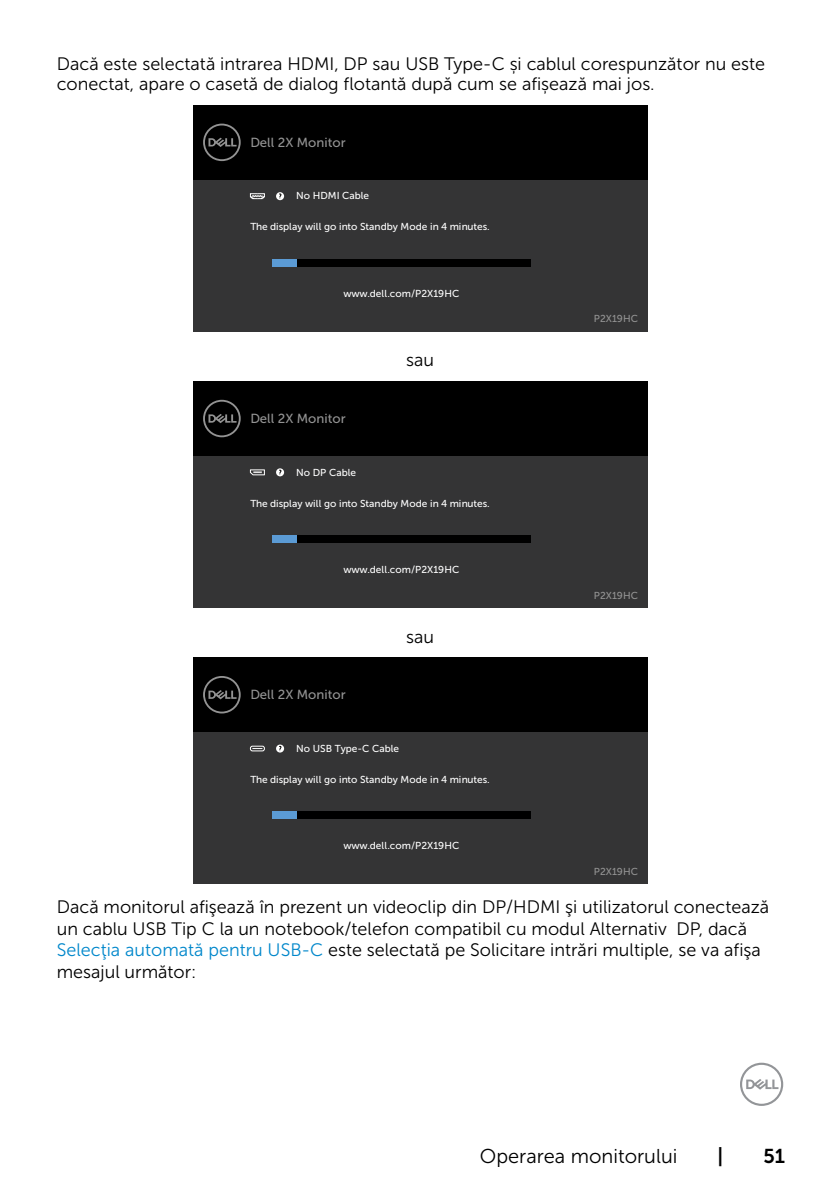
<style>
.page{position:relative;width:840px;height:1191px;background:#fff}
.page>*{position:absolute;margin:0;border:0;box-sizing:border-box;transform-origin:0 0}
.t1{font:20px "Museo Sans For Dell 300";color:#000}
.t2{font:20px "Museo Sans For Dell 700";color:#000}
.Paragraph{font:18px/21.6px "Museo Sans For Dell 300";color:#000}
.t3{font:13.2px "Museo Sans For Dell 500";color:#939393}
.t4{font:10px "Museo Sans For Dell 500";color:#fff}
.t5{font:10px "Museo Sans For Dell 500";color:#939393}
.s1{color:#0087cb}
</style>
<div class="page">
<svg style="left:740px;top:1062px;width:42px;height:44px"></svg>
<div style="left:193px;top:179px;width:453px;height:152px;background:#343435"></div>
<div style="left:272px;top:259px;width:258px;height:8px;background:#000"></div>
<div style="left:272px;top:259px;width:25px;height:8px;background:#5b9bd5"></div>
<div style="left:193px;top:105px;width:453px;height:74px;background:#000"></div>
<svg style="left:203px;top:124px;width:37px;height:37px"></svg>
<svg style="left:250px;top:193px;width:15px;height:6px"></svg>
<svg style="left:276px;top:192px;width:8px;height:8px"></svg>
<svg style="left:278px;top:194px;width:4px;height:5px"></svg>
<div style="left:193px;top:456px;width:453px;height:151px;background:#343435"></div>
<div style="left:272px;top:535px;width:258px;height:8px;background:#000"></div>
<div style="left:272px;top:535px;width:25px;height:8px;background:#5b9bd5"></div>
<div style="left:193px;top:381px;width:453px;height:75px;background:#000"></div>
<svg style="left:203px;top:400px;width:37px;height:37px"></svg>
<svg style="left:276px;top:468px;width:8px;height:8px"></svg>
<svg style="left:278px;top:470px;width:4px;height:5px"></svg>
<svg style="left:250px;top:469px;width:15px;height:6px"></svg>
<div style="left:193px;top:732px;width:453px;height:152px;background:#343435"></div>
<div style="left:272px;top:812px;width:258px;height:7px;background:#000"></div>
<div style="left:272px;top:812px;width:25px;height:7px;background:#5b9bd5"></div>
<div style="left:193px;top:657px;width:453px;height:75px;background:#000"></div>
<svg style="left:203px;top:676px;width:37px;height:37px"></svg>
<svg style="left:276px;top:744px;width:8px;height:8px"></svg>
<svg style="left:278px;top:746px;width:4px;height:5px"></svg>
<div style="left:250px;top:746px;width:14px;height:5px;border:1px solid #fff;border-radius:2px"></div>
<p class="Paragraph" style="left:57px;top:54px;width:709px;line-height:20px">Dacă este selectată intrarea HDMI, DP sau USB Type-C și cablul corespunzător nu este conectat, apare o casetă de dialog flotantă după cum se afișează mai jos.</p>
<p class="t3" style="left:250px;top:135px;width:97px">Dell 2X Monitor</p>
<p class="t4" style="left:296px;top:190px;width:74px">No HDMI Cable</p>
<p class="t4" style="left:250px;top:221px;width:241px">The display will go into Standby Mode in 4 minutes.</p>
<p class="t4" style="left:343px;top:287px;width:117px">www.dell.com/P2X19HC</p>
<p class="t3" style="left:250px;top:411px;width:97px">Dell 2X Monitor</p>
<p class="t4" style="left:296px;top:466px;width:61px">No DP Cable</p>
<p class="Paragraph" style="left:406px;top:349px;width:29px">sau</p>
<p class="t4" style="left:250px;top:498px;width:241px">The display will go into Standby Mode in 4 minutes.</p>
<p class="t4" style="left:343px;top:564px;width:117px">www.dell.com/P2X19HC</p>
<p class="t3" style="left:250px;top:687px;width:97px">Dell 2X Monitor</p>
<p class="Paragraph" style="left:406px;top:626px;width:29px">sau</p>
<p class="t4" style="left:296px;top:743px;width:104px">No USB Type-C Cable</p>
<p class="t4" style="left:250px;top:774px;width:241px">The display will go into Standby Mode in 4 minutes.</p>
<p class="t4" style="left:343px;top:840px;width:117px">www.dell.com/P2X19HC</p>
<p class="t5" style="left:593px;top:313px;width:46px">P2X19HC</p>
<p class="t5" style="left:593px;top:589px;width:46px">P2X19HC</p>
<p class="t5" style="left:593px;top:865px;width:46px">P2X19HC</p>
<p class="Paragraph" style="left:57px;top:896px;width:713px">Dacă monitorul afişează în prezent un videoclip din DP/HDMI şi utilizatorul conectează un cablu USB Tip C la un notebook/telefon compatibil cu modul Alternativ DP, dacă <span class="s1">Selecţia automată pentru USB-C</span> este selectată pe Solicitare intrări multiple, se va afişa mesajul următor:</p>
<p class="t1" style="left:479px;top:1145px;width:199px">Operarea monitorului</p>
<p class="t2" style="left:717px;top:1144px;width:7px">|</p>
<p class="t2" style="left:762px;top:1144px;width:23px">51</p>
</div>
